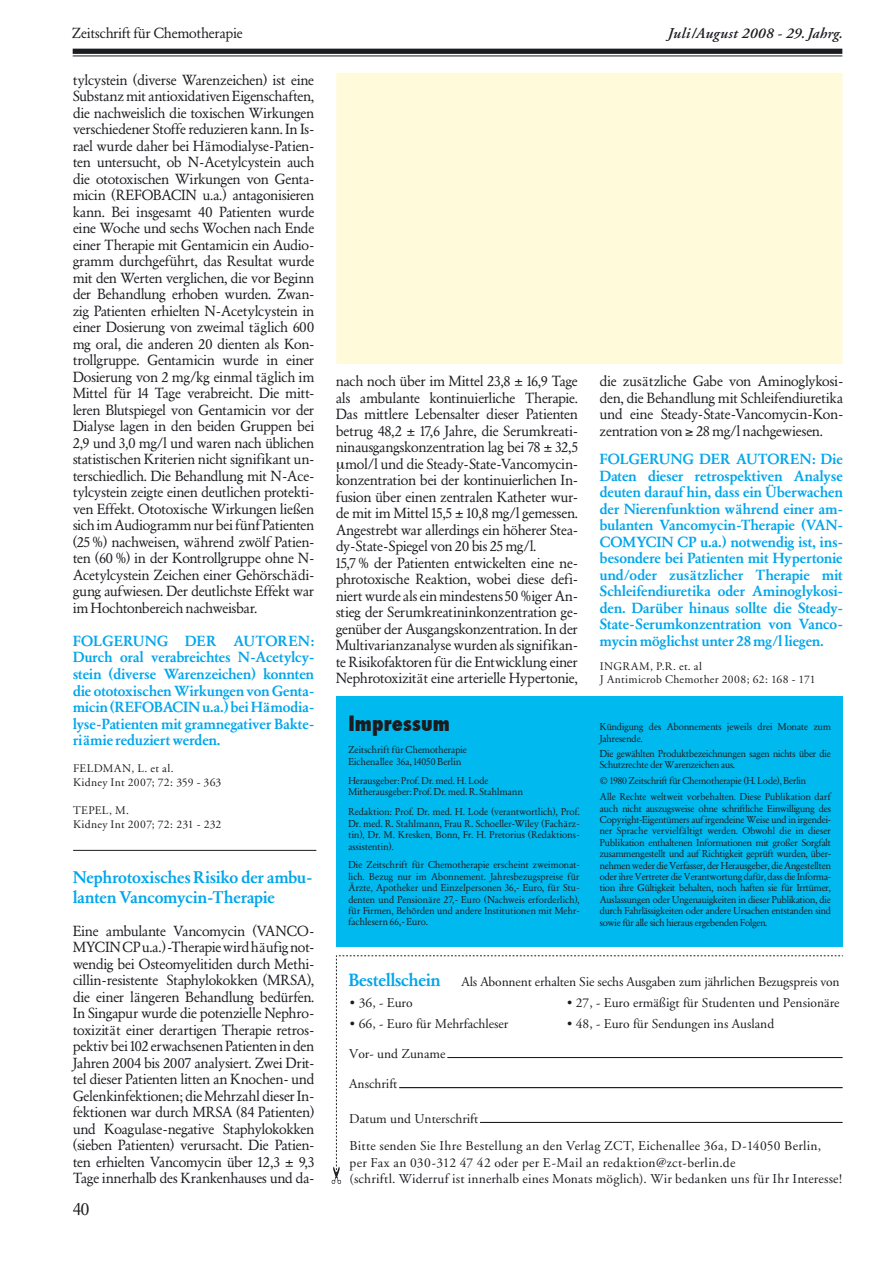
<style>
.page{position:relative;width:893px;height:1263px;background:#fff}
.page>*{position:absolute;margin:0;border:0;box-sizing:border-box;transform-origin:0 0}
.t1{font:800 condensed 20.55px "Futura";letter-spacing:.005em;color:#1b1c20}
.t2{font:18px "Sh Garamond Nr 2";color:#1b1c20}
.t3{font:17.25px/19.5px "Sh Garamond Nr 2 Medium Nor";letter-spacing:.005em;color:#00a6eb}
.t4{font:15px/16.5px "Sh Garamond Nr 2";letter-spacing:.01em;color:#1b1c20;text-align:justify}
.t5{font:15px/16.5px "Sh Garamond Nr 2 Medium Nor";letter-spacing:.005em;color:#00a6eb;text-align:justify}
.t6{font:italic 600 15px "Adobe Garamond";letter-spacing:.02em;color:#1b1c20}
.t7{font:13.5px/27.8px "Adobe Garamond";color:#1b1c20}
.t8{font:11.55px/13.8px "Adobe Garamond";letter-spacing:.025em;color:#1b1c20}
.t9{font:10.2px/11.4px "Sh Garamond Nr 2";letter-spacing:.01em;color:#1b1c20}
.s1{font-family:"Sh Garamond Nr 2 Medium Nor";font-size:18px;color:#00a6eb}
</style>
<div class="page">
<div style="left:73px;top:49px;width:769px;height:5px;background:#1b1c20"></div>
<hr style="left:73px;top:56px;width:769px;height:1px;background:#1b1c20">
<div style="left:337px;top:74px;width:505px;height:289px;background:#fffbda"></div>
<div style="left:336px;top:73px;width:506px;height:291px;border:1px solid #fffbda"></div>
<div style="left:336px;top:696px;width:506px;height:251px;background:#00baef"></div>
<svg style="left:332px;top:955px;width:511px;height:229px"></svg>
<hr style="left:73px;top:850px;width:243px;height:1px;background:#1b1c20">
<p class="t4" style="left:72px;top:25px;width:172px">Zeitschrift für Chemotherapie</p>
<p class="t4" style="left:73px;top:72px;width:243px">tylcystein (diverse Warenzeichen) ist eine Substanz mit antioxidativen Eigenschaften, die nachweislich die toxischen Wirkungen verschiedener Stoffe reduzieren kann. In Is&shy;rael wurde daher bei Hämodialyse-Patien&shy;ten untersucht, ob N-Acetylcystein auch die ototoxischen Wirkungen von Genta&shy;micin (REFOBACIN u.a.) antagonisieren kann. Bei insgesamt 40 Patienten wurde eine Woche und sechs Wochen nach Ende einer Therapie mit Gentamicin ein Audio&shy;gramm durchgeführt, das Resultat wurde mit den Werten verglichen, die vor Beginn der Behandlung erhoben wurden. Zwan&shy;zig Patienten erhielten N-Acetylcystein in einer Dosierung von zweimal täglich 600 mg oral, die anderen 20 dienten als Kon&shy;trollgruppe. Gentamicin wurde in einer Dosierung von 2 mg/kg einmal täglich im Mittel für 14 Tage verabreicht. Die mitt&shy;leren Blutspiegel von Gentamicin vor der Dialyse lagen in den beiden Gruppen bei 2,9 und 3,0 mg/l und waren nach üblichen statistischen Kriterien nicht signifikant un&shy;terschiedlich. Die Behandlung mit N-Ace&shy;tylcystein zeigte einen deutlichen protekti&shy;ven Effekt. Ototoxische Wirkungen ließen sich im Audiogramm nur bei fünf Patienten (25 %) nachweisen, während zwölf Patien&shy;ten (60 %) in der Kontrollgruppe ohne N-Acetylcystein Zeichen einer Gehörschädi&shy;gung aufwiesen. Der deutlichste Effekt war im Hochtonbereich nachweisbar.</p>
<p class="t5" style="left:73px;top:633px;width:243px">FOLGERUNG DER AUTOREN:<br>Durch oral verabreichtes N-Acetylcy&shy;stein (diverse Warenzeichen) konnten die ototoxischen Wirkungen von Genta&shy;micin (REFOBACIN u.a.) bei Hämodia&shy;lyse-Patienten mit gramnegativer Bakte&shy;riämie reduziert werden.</p>
<p class="t8" style="left:73px;top:762px;width:150px">FELDMAN, L. et al.<br>Kidney Int 2007; 72: 359 - 363</p>
<p class="t8" style="left:73px;top:803px;width:150px">TEPEL, M.<br>Kidney Int 2007; 72: 231 - 232</p>
<p class="t3" style="left:73px;top:868px;width:241px">Nephrotoxisches Risiko der ambu&shy;lanten Vancomycin-Therapie</p>
<p class="t4" style="left:73px;top:922px;width:243px">Eine ambulante Vancomycin (VANCO-MYCIN CP u.a.) -Therapie wird häufig not&shy;wendig bei Osteomyelitiden durch Methi&shy;cillin-resistente Staphylokokken (MRSA), die einer längeren Behandlung bedürfen.<br>In Singapur wurde die potenzielle Nephro&shy;toxizität einer derartigen Therapie retros&shy;pektiv bei 102 erwachsenen Patienten in den Jahren 2004 bis 2007 analysiert. Zwei Drit&shy;tel dieser Patienten litten an Knochen- und Gelenkinfektionen; die Mehrzahl dieser In&shy;fektionen war durch MRSA (84 Patienten) und Koagulase-negative Staphylokokken (sieben Patienten) verursacht. Die Patien&shy;ten erhielten Vancomycin über 12,3</p>
<p class="t4" style="left:73px;top:1153px;width:243px;text-align:right">9,3<br>Tage innerhalb des Krankenhauses und da-</p>
<p class="t2" style="left:73px;top:1199px;width:18px">40</p>
<p class="t6" style="left:667px;top:25px;width:177px">Juli/August 2008 - 29. Jahrg.</p>
<p class="t4" style="left:336px;top:373px;width:243px">nach noch über im Mittel 23,8 16,9 Tage</p>
<p class="t4" style="left:336px;top:389px;width:243px">als ambulante kontinuierliche Therapie.</p>
<p class="t4" style="left:336px;top:406px;width:243px">Das mittlere Lebensalter dieser Patienten</p>
<p class="t4" style="left:336px;top:422px;width:243px">betrug 48,2 17,6 Jahre, die Serumkreati-</p>
<p class="t4" style="left:336px;top:439px;width:243px">ninausgangskonzentration lag bei 78 32,5</p>
<p class="t4" style="left:346px;top:455px;width:234px">mol/l und die Steady-State-Vancomycin-</p>
<p class="t4" style="left:336px;top:472px;width:243px">konzentration bei der kontinuierlichen In-</p>
<p class="t4" style="left:336px;top:488px;width:243px">fusion über einen zentralen Katheter wur-</p>
<p class="t4" style="left:336px;top:505px;width:243px">de mit im Mittel 15,5 10,8 mg/l gemessen.</p>
<p class="t4" style="left:336px;top:521px;width:243px">Angestrebt war allerdings ein höherer Stea-</p>
<p class="t4" style="left:336px;top:538px;width:201px">dy-State-Spiegel von 20 bis 25 mg/l.</p>
<p class="t4" style="left:336px;top:554px;width:243px">15,7 % der Patienten entwickelten eine ne-</p>
<p class="t4" style="left:336px;top:571px;width:243px">phrotoxische Reaktion, wobei diese defi-</p>
<p class="t4" style="left:336px;top:587px;width:243px">niert wurde als ein mindestens 50 %iger An-</p>
<p class="t4" style="left:336px;top:604px;width:243px">stieg der Serumkreatininkonzentration ge-</p>
<p class="t4" style="left:336px;top:620px;width:243px">genüber der Ausgangskonzentration. In der</p>
<p class="t4" style="left:336px;top:637px;width:243px">Multivarianzanalyse wurden als signifikan-</p>
<p class="t4" style="left:336px;top:653px;width:243px">te Risikofaktoren für die Entwicklung einer</p>
<p class="t4" style="left:336px;top:670px;width:243px">Nephrotoxizität eine arterielle Hypertonie,</p>
<h1 class="t1" style="left:348px;top:709px;width:103px">Impressum</h1>
<p class="t9" style="left:348px;top:744px;width:120px">Zeitschrift für Chemotherapie<br>Eichenallee 36a, 14050 Berlin</p>
<p class="t9" style="left:348px;top:775px;width:176px">Herausgeber: Prof. Dr. med. H. Lode<br>Mitherausgeber: Prof. Dr. med. R. Stahlmann</p>
<p class="t9" style="left:348px;top:806px;width:233px;text-align:justify">Redaktion: Prof. Dr. med. H. Lode (verantwortlich), Prof.<br>Dr. med. R. Stahlmann, Frau R. Schoeller-Wiley (Fachärz&shy;tin), Dr. M. Kresken, Bonn, Fr. H. Pretorius (Redaktions&shy;assistentin).</p>
<p class="t9" style="left:348px;top:859px;width:233px;text-align:justify">Die Zeitschrift für Chemotherapie erscheint zweimonat&shy;lich. Bezug nur im Abonnement. Jahresbezugspreise für Ärzte, Apotheker und Einzelpersonen 36,- Euro, für Stu&shy;denten und Pensionäre 27,- Euro (Nachweis erforderlich), für Firmen, Behörden und andere Institutionen mit Mehr&shy;fachlesern 66,- Euro.</p>
<p class="t4" style="left:600px;top:373px;width:244px">die zusätzliche Gabe von Aminoglykosi&shy;den, die Behandlung mit Schleifendiuretika und eine Steady-State-Vancomycin-Kon&shy;zentration von ≥ 28 mg/l nachgewiesen.</p>
<p class="t5" style="left:600px;top:451px;width:244px">FOLGERUNG DER AUTOREN: Die Daten dieser retrospektiven Analyse deuten darauf hin, dass ein Überwachen der Nierenfunktion während einer am&shy;bulanten Vancomycin-Therapie (VAN-COMYCIN CP u.a.) notwendig ist, ins&shy;besondere bei Patienten mit Hypertonie und/oder zusätzlicher Therapie mit Schleifendiuretika oder Aminoglykosi&shy;den. Darüber hinaus sollte die Steady-State-Serumkonzentration von Vanco&shy;mycin möglichst unter 28 mg/l liegen.</p>
<p class="t8" style="left:600px;top:659px;width:217px">INGRAM, P.R. et. al<br>J Antimicrob Chemother 2008; 62: 168 - 171</p>
<p class="t9" style="left:600px;top:721px;width:233px">Kündigung des Abonnements jeweils drei Monate zum<br>Jahresende.</p>
<p class="t9" style="left:600px;top:748px;width:233px">Die gewählten Produktbezeichnungen sagen nichts über die<br>Schutzrechte der Warenzeichen aus.</p>
<p class="t9" style="left:600px;top:773px;width:233px;line-height:15.9px;text-indent:11px">1980 Zeitschrift für Chemotherapie (H. Lode), Berlin<br>Alle Rechte weltweit vorbehalten. Diese Publikation darf</p>
<p class="t9" style="left:600px;top:802px;width:233px;text-align:justify">auch nicht auszugsweise ohne schriftliche Einwilligung des Copyright-Eigentümers auf irgendeine Weise und in irgendei&shy;ner Sprache vervielfältigt werden. Obwohl die in dieser Publikation enthaltenen Informationen mit großer Sorgfalt zusammengestellt und auf Richtigkeit geprüft wurden, über&shy;nehmen weder die Verfasser, der Herausgeber, die Angestellten oder ihre Vertreter die Verantwortung dafür, dass die Informa&shy;tion ihre Gültigkeit behalten, noch haften sie für Irrtümer, Auslassungen oder Ungenauigkeiten in dieser Publikation, die durch Fahrlässigkeiten oder andere Ursachen entstanden sind sowie für alle sich hieraus ergebenden Folgen.</p>
<p class="t7" style="left:349px;top:968px;width:492px"><span class="s1">Bestellschein</span> Als Abonnent erhalten Sie sechs Ausgaben zum jährlichen Bezugspreis von</p>
<p class="t7" style="left:350px;top:989px;width:64px">• 36, - Euro</p>
<p class="t7" style="left:567px;top:989px;width:274px">• 27, - Euro ermäßigt für Studenten und Pensionäre</p>
<p class="t7" style="left:350px;top:1010px;width:160px">• 66, - Euro für Mehrfachleser</p>
<p class="t7" style="left:567px;top:1010px;width:208px">• 48, - Euro für Sendungen ins Ausland</p>
<p class="t7" style="left:349px;top:1040px;width:98px">Vor- und Zuname</p>
<p class="t7" style="left:349px;top:1070px;width:50px">Anschrift</p>
<p class="t7" style="left:349px;top:1105px;width:473px">Datum und Unterschrift<br>Bitte senden Sie Ihre Bestellung an den Verlag ZCT, Eichenallee 36a, D-14050 Berlin,</p>
<p class="t7" style="left:350px;top:1154px;width:494px;line-height:16.5px">per Fax an 030-312 47 42 oder per E-Mail an redaktion@zct-berlin.de<br>(schriftl. Widerruf ist innerhalb eines Monats möglich). Wir bedanken uns für Ihr Interesse!</p>
</div>
